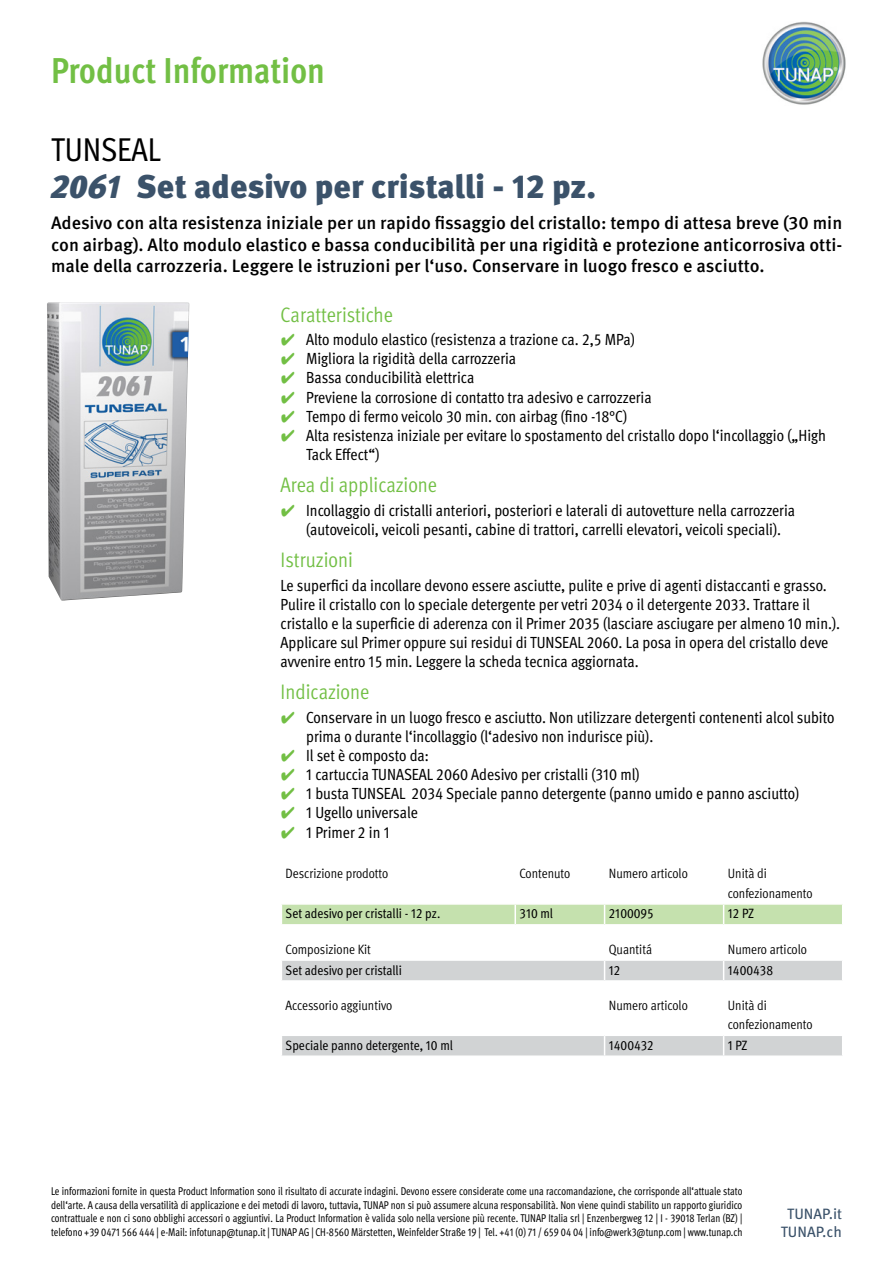
<style>
.page{position:relative;width:893px;height:1263px;background:#fff}
.page>*{position:absolute;margin:0;border:0;box-sizing:border-box;transform-origin:0 0}
.t1{font:700 condensed 36px "Meta Pro";color:#72bf44}
.t2{font:900 33px "Meta Pro";letter-spacing:-.005em;color:#3b526a}
.t3{font:condensed 33px "Meta Pro";color:#000}
.t4{font:condensed 21px "Meta Pro";color:#72bf44}
.t5{font:500 18px/21.6px "Meta Pro";color:#000;text-align:justify}
.t6{font:condensed 16.2px/19px "Meta Pro";color:#000}
.t7{font:15px/18px "Meta Pro";color:#3b526a;text-align:center}
.t8{font:condensed 13.5px/19.2px "Meta Pro";color:#000}
.t9{font:condensed 13.5px "Meta Pro";color:#000}
.t10{font:condensed 11.25px/13.5px "Meta Pro";color:#000;text-align:justify;scale:.92 1}
.s1{font-style:italic}
.s2{font-family:"Wuerth Global";font-stretch:normal;color:#72bf44}
</style>
<div class="page">
<img style="left:762px;top:21px;width:84px;height:84px">
<img style="left:47px;top:302px;width:142px;height:298px">
<svg style="left:281px;top:904px;width:562px;height:21px;background:#c9e3b4"></svg>
<hr style="left:724px;top:924px;width:119px;height:2px;background:#fff">
<svg style="left:282px;top:960px;width:560px;height:21px;background:#d4d6d7"></svg>
<hr style="left:724px;top:980px;width:119px;height:2px;background:#fff">
<div style="left:282px;top:1036px;width:560px;height:20px;background:#d1d3d4"></div>
<hr style="left:724px;top:1055px;width:119px;height:2px;background:#fff">
<h1 class="t1" style="left:51px;top:43px;width:275px">Product Information</h1>
<h2 class="t3" style="left:51px;top:125px;width:111px">TUNSEAL</h2>
<h2 class="t2" style="left:51px;top:161px;width:546px"><span class="s1">2061</span> Set adesivo per cristalli - 12 pz.</h2>
<p class="t5" style="left:51px;top:211px;width:793px">Adesivo con alta resistenza iniziale per un rapido fissaggio del cristallo: tempo di attesa breve (30 min con airbag). Alto modulo elastico e bassa conducibilità per una rigidità e protezione anticorrosiva otti&shy;male della carrozzeria. Leggere le istruzioni per l‘uso. Conservare in luogo fresco e asciutto.</p>
<p class="t4" style="left:281px;top:299px;width:114px">Caratteristiche</p>
<p class="t6" style="left:281px;top:329px;width:356px"><span class="s2">✔</span> Alto modulo elastico (resistenza a trazione ca. 2,5 MPa)</p>
<p class="t6" style="left:281px;top:348px;width:237px"><span class="s2">✔</span> Migliora la rigidità della carrozzeria</p>
<p class="t6" style="left:281px;top:367px;width:195px"><span class="s2">✔</span> Bassa conducibilità elettrica</p>
<p class="t6" style="left:281px;top:386px;width:372px"><span class="s2">✔</span> Previene la corrosione di contatto tra adesivo e carrozzeria</p>
<p class="t6" style="left:281px;top:405px;width:348px"><span class="s2">✔</span> Tempo di fermo veicolo 30 min. con airbag (fino -18°C)</p>
<p class="t6" style="left:306px;top:424px;width:521px;text-indent:-26px"><span class="s2">✔</span> Alta resistenza iniziale per evitare lo spostamento del cristallo dopo l‘incollaggio („High<br>Tack Effect“)</p>
<p class="t4" style="left:281px;top:470px;width:158px">Area di applicazione</p>
<p class="t6" style="left:306px;top:499px;width:490px;text-indent:-26px"><span class="s2">✔</span> Incollaggio di cristalli anteriori, posteriori e laterali di autovetture nella carrozzeria (autoveicoli, veicoli pesanti, cabine di trattori, carrelli elevatori, veicoli speciali).</p>
<p class="t4" style="left:281px;top:545px;width:74px">Istruzioni</p>
<p class="t6" style="left:281px;top:574px;width:561px">Le superfici da incollare devono essere asciutte, pulite e prive di agenti distaccanti e grasso.<br>Pulire il cristallo con lo speciale detergente per vetri 2034 o il detergente 2033. Trattare il cristallo e la superficie di aderenza con il Primer 2035 (lasciare asciugare per almeno 10 min.).<br>Applicare sul Primer oppure sui residui di TUNSEAL 2060. La posa in opera del cristallo deve avvenire entro 15 min. Leggere la scheda tecnica aggiornata.</p>
<p class="t4" style="left:281px;top:677px;width:90px">Indicazione</p>
<p class="t6" style="left:306px;top:706px;width:530px;text-indent:-26px"><span class="s2">✔</span> Conservare in un luogo fresco e asciutto. Non utilizzare detergenti contenenti alcol subito prima o durante l‘incollaggio (l‘adesivo non indurisce più).</p>
<p class="t6" style="left:281px;top:745px;width:150px"><span class="s2">✔</span> Il set è composto da:</p>
<p class="t6" style="left:281px;top:764px;width:361px"><span class="s2">✔</span> 1 cartuccia TUNASEAL 2060 Adesivo per cristalli (310 ml)</p>
<p class="t6" style="left:281px;top:783px;width:520px"><span class="s2">✔</span> 1 busta TUNSEAL 2034 Speciale panno detergente (panno umido e panno asciutto)</p>
<p class="t6" style="left:281px;top:802px;width:139px"><span class="s2">✔</span> 1 Ugello universale</p>
<p class="t6" style="left:281px;top:821px;width:111px"><span class="s2">✔</span> 1 Primer 2 in 1</p>
<p class="t8" style="left:286px;top:863px;width:104px">Descrizione prodotto</p>
<p class="t8" style="left:519px;top:863px;width:52px">Contenuto</p>
<p class="t8" style="left:609px;top:863px;width:80px">Numero articolo</p>
<p class="t8" style="left:728px;top:863px;width:86px">Unità di confezionamento</p>
<p class="t9" style="left:286px;top:904px;width:156px">Set adesivo per cristalli - 12 pz.</p>
<p class="t9" style="left:519px;top:904px;width:35px">310 ml</p>
<p class="t9" style="left:609px;top:904px;width:46px">2100095</p>
<p class="t9" style="left:728px;top:904px;width:28px">12 PZ</p>
<p class="t8" style="left:286px;top:938px;width:87px">Composizione Kit</p>
<p class="t8" style="left:609px;top:938px;width:45px">Quantitá</p>
<p class="t8" style="left:728px;top:938px;width:80px">Numero articolo</p>
<p class="t9" style="left:286px;top:960px;width:118px">Set adesivo per cristalli</p>
<p class="t9" style="left:609px;top:960px;width:13px">12</p>
<p class="t9" style="left:728px;top:960px;width:47px">1400438</p>
<p class="t8" style="left:286px;top:995px;width:108px">Accessorio aggiuntivo</p>
<p class="t8" style="left:609px;top:995px;width:80px">Numero articolo</p>
<p class="t8" style="left:728px;top:995px;width:86px">Unità di confezionamento</p>
<p class="t9" style="left:286px;top:1035px;width:169px">Speciale panno detergente, 10 ml</p>
<p class="t9" style="left:609px;top:1035px;width:46px">1400432</p>
<p class="t9" style="left:728px;top:1035px;width:21px">1 PZ</p>
<p class="t10" style="left:51px;top:1183px;width:753px">Le informazioni fornite in questa Product Information sono il risultato di accurate indagini. Devono essere considerate come una raccomandazione, che corrisponde all‘attuale stato dell‘arte. A causa della versatilità di applicazione e dei metodi di lavoro, tuttavia, TUNAP non si può assumere alcuna responsabilità. Non viene quindi stabilito un rapporto giuridico contrattuale e non ci sono obblighi accessori o aggiuntivi. La Product Information è valida solo nella versione più recente. TUNAP Italia srl | Enzenbergweg 12 | I - 39018 Terlan (BZ) | telefono +39 0471 566 444 | e-Mail: infotunap@tunap.it | TUNAP AG | CH-8560 Märstetten, Weinfelder Straße 19 | Tel. +41 (0) 71 / 659 04 04 | info@werk3@tunp.com | www.tunap.ch</p>
<p class="t7" style="left:781px;top:1203px;width:63px">TUNAP.it<br>TUNAP.ch</p>
</div>
